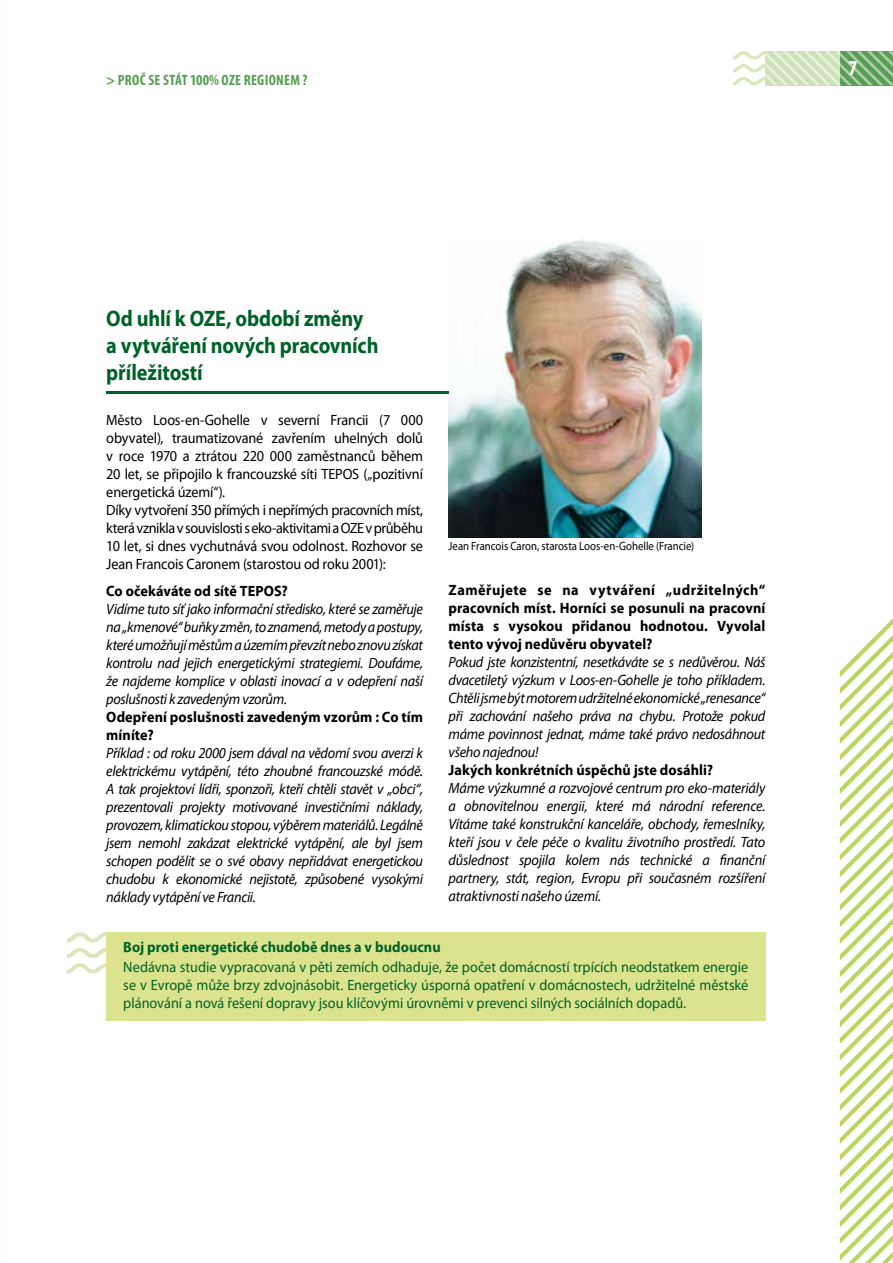
<style>
.page{position:relative;width:893px;height:1263px;background:#fff}
.page>*{position:absolute;margin:0;border:0;box-sizing:border-box;transform-origin:0 0}
.t1{font:700 22.5px/27px "Myriad Pro";letter-spacing:-.005em;color:#006227;scale:.9 1}
.t2{font:700 condensed 21px "Myriad Pro";color:#fff}
.t3{font:italic 15px/18px "Myriad Pro";letter-spacing:-.02em;color:#000;text-align:justify;scale:.95 1}
.t4{font:15px/18px "Myriad Pro";letter-spacing:-.015em;color:#000;scale:.95 1}
.t5{font:15px/18px "Myriad Pro";letter-spacing:-.005em;color:#006227;text-align:justify;scale:.95 1}
.t6{font:700 15px/18px "Myriad Pro";letter-spacing:.005em;color:#000;scale:.95 1}
.t7{font:700 15px "Myriad Pro";letter-spacing:.005em;color:#006227;scale:.95 1}
.t8{font:700 condensed 15px "Myriad Pro";letter-spacing:.015em;color:#599e54}
.t9{font:12px "Myriad Pro";color:#000;scale:.9 1}
</style>
<div class="page">
<svg style="left:733px;top:51px;width:160px;height:34px"></svg>
<svg style="left:840px;top:618px;width:53px;height:645px"></svg>
<svg style="left:67px;top:932px;width:39px;height:41px"></svg>
<div style="left:106px;top:932px;width:659px;height:88px;background:#dbe38e"></div>
<img style="left:449px;top:240px;width:253px;height:297px">
<hr style="left:106px;top:391px;width:343px;height:2px;background:#006227">
<p class="t8" style="left:106px;top:72px;width:203px">&gt; PROČ SE STÁT 100% OZE REGIONEM ?</p>
<h2 class="t2" style="left:848px;top:57px;width:10px">7</h2>
<h1 class="t1" style="left:106px;top:305px;width:304px">Od uhlí k OZE, období změny a vytváření nových pracovních příležitostí</h1>
<p class="t4" style="left:106px;top:411px;width:335px">Město Loos-en-Gohelle v severní Francii (7 000 obyvatel), traumatizované zavřením uhelných dolů v roce 1970 a ztrátou 220 000 zaměstnanců během 20 let, se připojilo k francouzské síti TEPOS („pozitivní energetická území“).<br>Díky vytvoření 350 přímých i nepřímých pracovních míst, která vznikla v souvislosti s eko-aktivitami a OZE v průběhu 10 let, si dnes vychutnává svou odolnost. Rozhovor se Jean Francois Caronem (starostou od roku 2001):</p>
<p class="t6" style="left:106px;top:582px;width:193px">Co očekáváte od sítě TEPOS?</p>
<p class="t3" style="left:106px;top:600px;width:335px">Vidíme tuto síť jako informační středisko, které se zaměřuje na „kmenové“ buňky změn, to znamená, metody a postupy, které umožňují městům a územím převzít nebo znovu získat kontrolu nad jejich energetickými strategiemi. Doufáme, že najdeme komplice v oblasti inovací a v odepření naší poslušnosti k zavedeným vzorům.</p>
<p class="t6" style="left:106px;top:708px;width:335px">Odepření poslušnosti zavedeným vzorům : Co tím míníte?</p>
<p class="t3" style="left:106px;top:744px;width:335px">Příklad : od roku 2000 jsem dával na vědomí svou averzi k elektrickému vytápění, této zhoubné francouzské módě.<br>A tak projektoví lídři, sponzoři, kteří chtěli stavět v „obci“, prezentovali projekty motivované investičními náklady, provozem, klimatickou stopou, výběrem materiálů. Legálně jsem nemohl zakázat elektrické vytápění, ale byl jsem schopen podělit se o své obavy nepřidávat energetickou chudobu k ekonomické nejistotě, způsobené vysokými náklady vytápění ve Francii.</p>
<p class="t9" style="left:449px;top:540px;width:274px">Jean Francois Caron, starosta Loos-en-Gohelle (Francie)</p>
<p class="t6" style="left:449px;top:581px;width:335px;text-align:justify">Zaměřujete se na vytváření „udržitelných“ pracovních míst. Horníci se posunuli na pracovní místa s vysokou přidanou hodnotou. Vyvolal tento vývoj nedůvěru obyvatel?</p>
<p class="t3" style="left:449px;top:653px;width:335px">Pokud jste konzistentní, nesetkáváte se s nedůvěrou. Náš dvacetiletý výzkum v Loos-en-Gohelle je toho příkladem.<br>Chtěli jsme být motorem udržitelné ekonomické „renesance“ při zachování našeho práva na chybu. Protože pokud máme povinnost jednat, máme také právo nedosáhnout všeho najednou!</p>
<p class="t6" style="left:449px;top:761px;width:280px">Jakých konkrétních úspěchů jste dosáhli?</p>
<p class="t3" style="left:449px;top:779px;width:335px">Máme výzkumné a rozvojové centrum pro eko-materiály a obnovitelnou energii, které má národní reference.<br>Vítáme také konstrukční kanceláře, obchody, řemeslníky, kteří jsou v čele péče o kvalitu životního prostředí. Tato důslednost spojila kolem nás technické a finanční partnery, stát, region, Evropu při současném rozšíření atraktivnosti našeho území.</p>
<p class="t7" style="left:123px;top:939px;width:336px">Boj proti energetické chudobě dnes a v budoucnu</p>
<p class="t5" style="left:123px;top:958px;width:659px">Nedávna studie vypracovaná v pěti zemích odhaduje, že počet domácností trpících neodstatkem energie se v Evropě může brzy zdvojnásobit. Energeticky úsporná opatření v domácnostech, udržitelné městské plánování a nová řešení dopravy jsou klíčovými úrovněmi v prevenci silných sociálních dopadů.</p>
</div>
